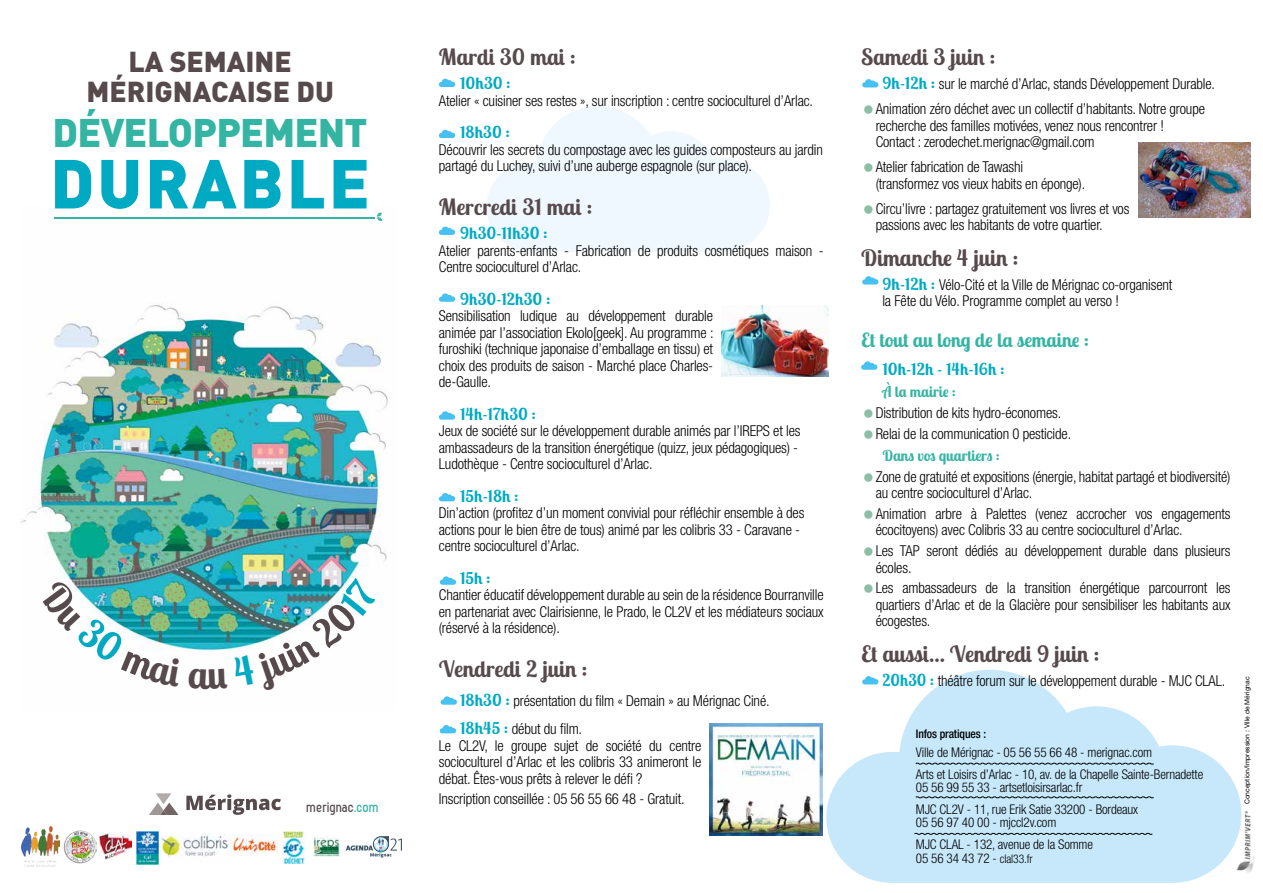
<style>
.page{position:relative;width:1263px;height:893px;background:#fff}
.page>*{position:absolute;margin:0;border:0;box-sizing:border-box;transform-origin:0 0}
.t1{font:900 68.1px "DIN";letter-spacing:.04em;color:#00aac3}
.t2{font:900 39.45px "DIN";letter-spacing:-.02em;color:#34b4a3}
.t3{font:900 28.5px/30.8px "DIN";color:#574a4c;text-align:center}
.t4{font:700 22.5px "Lobster Two";letter-spacing:-.01em;color:#574a4c}
.t5{font:700 19.5px "Lobster Two";letter-spacing:-.01em;color:#34b4a3}
.t6{font:700 16.5px "Lobster Two";color:#00aac3}
.t7{font:700 15.15px "Zag";color:#574a4c}
.t8{font:300 condensed 15px/16.5px "Helvetica Neue LT Std";letter-spacing:-.01em;color:#000}
.t9{font:700 15px "Lobster Two";letter-spacing:-.01em;color:#34b4a3}
.t10{font:300 condensed 13.35px/21.8px "Helvetica Neue LT Std";letter-spacing:-.01em;color:#000}
.t11{font:500 condensed 11.85px "Helvetica Neue LT Std";letter-spacing:-.01em;color:#000}
.t12{font:6.75px "Helvetica Neue LT Std";color:#000}
.s1{color:#34b4a3}
.s2{font-family:"Lobster Two";font-weight:700;font-stretch:normal;font-size:16.5px;color:#00aac3}
.s3{font-size:11.85px}
</style>
<div class="page">
<img style="left:1241px;top:809px;width:14px;height:64px">
<svg style="left:826px;top:670px;width:415px;height:213px;fill:#c7e8fb"></svg>
<img style="left:20px;top:215px;width:368px;height:362px">
<hr style="left:54px;top:217px;width:320px;height:1px;background:#34b4a3">
<svg style="left:377px;top:212px;width:5px;height:11px"></svg>
<svg style="left:487px;top:106px;width:283px;height:146px"></svg>
<svg style="left:439px;top:79px;width:16px;height:8px"></svg>
<svg style="left:439px;top:130px;width:16px;height:8px"></svg>
<svg style="left:439px;top:227px;width:16px;height:8px"></svg>
<svg style="left:862px;top:79px;width:16px;height:8px"></svg>
<svg style="left:862px;top:276px;width:16px;height:9px"></svg>
<svg style="left:861px;top:361px;width:16px;height:9px"></svg>
<svg style="left:862px;top:676px;width:16px;height:8px"></svg>
<svg style="left:439px;top:293px;width:16px;height:9px"></svg>
<svg style="left:439px;top:411px;width:16px;height:9px"></svg>
<svg style="left:439px;top:493px;width:16px;height:8px"></svg>
<svg style="left:440px;top:576px;width:16px;height:9px"></svg>
<img style="left:136px;top:831px;width:23px;height:33px">
<svg style="left:186px;top:794px;width:95px;height:21px"></svg>
<svg style="left:149px;top:793px;width:30px;height:22px"></svg>
<img style="left:161px;top:833px;width:69px;height:24px">
<img style="left:21px;top:826px;width:39px;height:41px">
<img style="left:63px;top:830px;width:33px;height:33px">
<img style="left:99px;top:833px;width:33px;height:26px">
<img style="left:231px;top:835px;width:46px;height:19px">
<img style="left:283px;top:831px;width:22px;height:33px">
<img style="left:314px;top:837px;width:26px;height:19px">
<img style="left:710px;top:723px;width:112px;height:113px">
<svg style="left:441px;top:696px;width:16px;height:9px"></svg>
<svg style="left:440px;top:725px;width:16px;height:8px"></svg>
<img style="left:1138px;top:143px;width:112px;height:74px">
<img style="left:722px;top:305px;width:106px;height:71px">
<svg style="left:915px;top:762px;width:239px;height:3px"></svg>
<svg style="left:915px;top:796px;width:239px;height:3px"></svg>
<svg style="left:914px;top:832px;width:239px;height:3px"></svg>
<svg style="left:346px;top:836px;width:56px;height:21px"></svg>
<img style="left:62px;top:577px;width:293px;height:74px">
<h3 class="t3" style="left:86px;top:44px;width:249px">LA SEMAINE<br>MÉRIGNACAISE DU</h3>
<h2 class="t2" style="left:53px;top:106px;width:316px">DÉVELOPPEMENT</h2>
<h1 class="t1" style="left:50px;top:138px;width:321px">DURABLE</h1>
<p class="t7" style="left:307px;top:799px;width:75px">merignac<span class="s1">.com</span></p>
<h3 class="t4" style="left:439px;top:43px;width:139px">Mardi 30 mai :</h3>
<p class="t6" style="left:460px;top:73px;width:52px">10h30 :</p>
<p class="t8" style="left:439px;top:92px;width:376px">Atelier « cuisiner ses restes », sur inscription : centre socioculturel d’Arlac.</p>
<p class="t6" style="left:460px;top:122px;width:51px">18h30 :</p>
<p class="t8" style="left:439px;top:141px;width:386px">Découvrir les secrets du compostage avec les guides composteurs au jardin partagé du Luchey, suivi d’une auberge espagnole (sur place).</p>
<h3 class="t4" style="left:439px;top:193px;width:155px">Mercredi 31 mai :</h3>
<p class="t6" style="left:460px;top:223px;width:89px">9h30-11h30 :</p>
<p class="t8" style="left:439px;top:242px;width:386px">Atelier parents-enfants - Fabrication de produits cosmétiques maison -<br>Centre socioculturel d’Arlac.</p>
<p class="t6" style="left:460px;top:288px;width:92px">9h30-12h30 :</p>
<p class="t8" style="left:439px;top:308px;width:276px;text-align:justify">Sensibilisation ludique au développement durable animée par l’association Ekolo[geek]. Au programme : furoshiki (technique japonaise d’emballage en tissu) et choix des produits de saison - Marché place Charles&shy;de-Gaulle.</p>
<p class="t6" style="left:460px;top:403px;width:77px">14h-17h30 :</p>
<p class="t8" style="left:439px;top:423px;width:363px">Jeux de société sur le développement durable animés par l’IREPS et les ambassadeurs de la transition énergétique (quizz, jeux pédagogiques) -<br>Ludothèque - Centre socioculturel d’Arlac.</p>
<p class="t6" style="left:460px;top:485px;width:60px">15h-18h :</p>
<p class="t8" style="left:439px;top:505px;width:367px">Din’action (profitez d’un moment convivial pour réfléchir ensemble à des actions pour le bien être de tous) animé par les colibris 33 - Caravane - centre socioculturel d’Arlac.</p>
<p class="t6" style="left:460px;top:567px;width:32px">15h :</p>
<p class="t8" style="left:439px;top:587px;width:386px;text-align:justify">Chantier éducatif développement durable au sein de la résidence Bourranville en partenariat avec Clairisienne, le Prado, le CL2V et les médiateurs sociaux (réservé à la résidence).</p>
<h3 class="t4" style="left:439px;top:655px;width:150px">Vendredi 2 juin :</h3>
<p class="t8" style="left:460px;top:686px;width:311px;line-height:28.3px"><span class="s2">18h30 :</span> présentation du film « Demain » au Mérignac Ciné.<br><span class="s2">18h45 :</span> début du film.</p>
<p class="t8" style="left:439px;top:737px;width:264px;text-align:justify">Le CL2V, le groupe sujet de société du centre socioculturel d’Arlac et les colibris 33 animeront le débat. Êtes-vous prêts à relever le défi ?</p>
<p class="t8" style="left:439px;top:791px;width:247px">Inscription conseillée : 05 56 55 66 48 - Gratuit.</p>
<h3 class="t4" style="left:861px;top:43px;width:136px">Samedi 3 juin :</h3>
<p class="t8" style="left:876px;top:71px;width:341px;line-height:25px;text-indent:7px"><span class="s2">9h-12h :</span> sur le marché d’Arlac, stands Développement Durable.<br>Animation zéro déchet avec un collectif d’habitants. Notre groupe</p>
<p class="t8" style="left:876px;top:117px;width:290px">recherche des familles motivées, venez nous rencontrer !<br>Contact : zerodechet.merignac@gmail.com</p>
<p class="t8" style="left:876px;top:158px;width:211px">Atelier fabrication de Tawashi (transformez vos vieux habits en éponge).</p>
<p class="t8" style="left:876px;top:200px;width:255px">Circu’livre : partagez gratuitement vos livres et vos passions avec les habitants de votre quartier.</p>
<h3 class="t4" style="left:861px;top:243px;width:159px">Dimanche 4 juin :</h3>
<p class="t8" style="left:882px;top:276px;width:291px"><span class="s2">9h-12h :</span> Vélo-Cité et la Ville de Mérignac co-organisent la Fête du Vélo. Programme complet au verso !</p>
<h3 class="t5" style="left:861px;top:327px;width:229px">Et tout au long de la semaine :</h3>
<p class="t6" style="left:882px;top:358px;width:124px">10h-12h - 14h-16h :</p>
<p class="t9" style="left:882px;top:382px;width:75px">À la mairie :</p>
<p class="t8" style="left:876px;top:402px;width:197px;line-height:20.7px">Distribution de kits hydro-économes.<br>Relai de la communication 0 pesticide.</p>
<p class="t9" style="left:882px;top:446px;width:119px">Dans vos quartiers :</p>
<p class="t8" style="left:876px;top:468px;width:356px">Zone de gratuité et expositions (énergie, habitat partagé et biodiversité) au centre socioculturel d’Arlac.</p>
<p class="t8" style="left:876px;top:505px;width:356px">Animation arbre à Palettes (venez accrocher vos engagements écocitoyens) avec Colibris 33 au centre socioculturel d’Arlac.</p>
<p class="t8" style="left:876px;top:542px;width:356px">Les TAP seront dédiés au développement durable dans plusieurs écoles.</p>
<p class="t8" style="left:876px;top:580px;width:356px;text-align:justify">Les ambassadeurs de la transition énergétique parcourront les quartiers d’Arlac et de la Glacière pour sensibiliser les habitants aux écogestes.</p>
<h3 class="t4" style="left:861px;top:639px;width:240px">Et aussi... Vendredi 9 juin :</h3>
<p class="t8" style="left:882px;top:672px;width:344px"><span class="s2">20h30 :</span> théâtre forum sur le développement durable - MJC CLAL.</p>
<p class="t12" style="left:1243px;top:804px;width:129px;rotate:-90deg">Conception/Impression : Ville de Mérignac</p>
<p class="t11" style="left:916px;top:726px;width:72px">Infos pratiques :</p>
<p class="t10" style="left:916px;top:741px;width:289px">Ville de Mérignac - 05 56 55 66 48 - merignac.com<br>Arts et Loisirs d’Arlac - 10, av. de la Chapelle Sainte-Bernadette</p>
<p class="t10" style="left:916px;top:777px;width:224px">05 56 99 55 33 - artsetloisirsarlac.fr<br>MJC CL2V - 11, rue Erik Satie 33200 - Bordeaux</p>
<p class="t10" style="left:916px;top:812px;width:179px">05 56 97 40 00 - mjccl2v.com<br>MJC CLAL - 132, avenue de la Somme</p>
<p class="t10" style="left:916px;top:847px;width:118px">05 56 34 43 72 - <span class="s3">clal33.fr</span></p>
</div>
